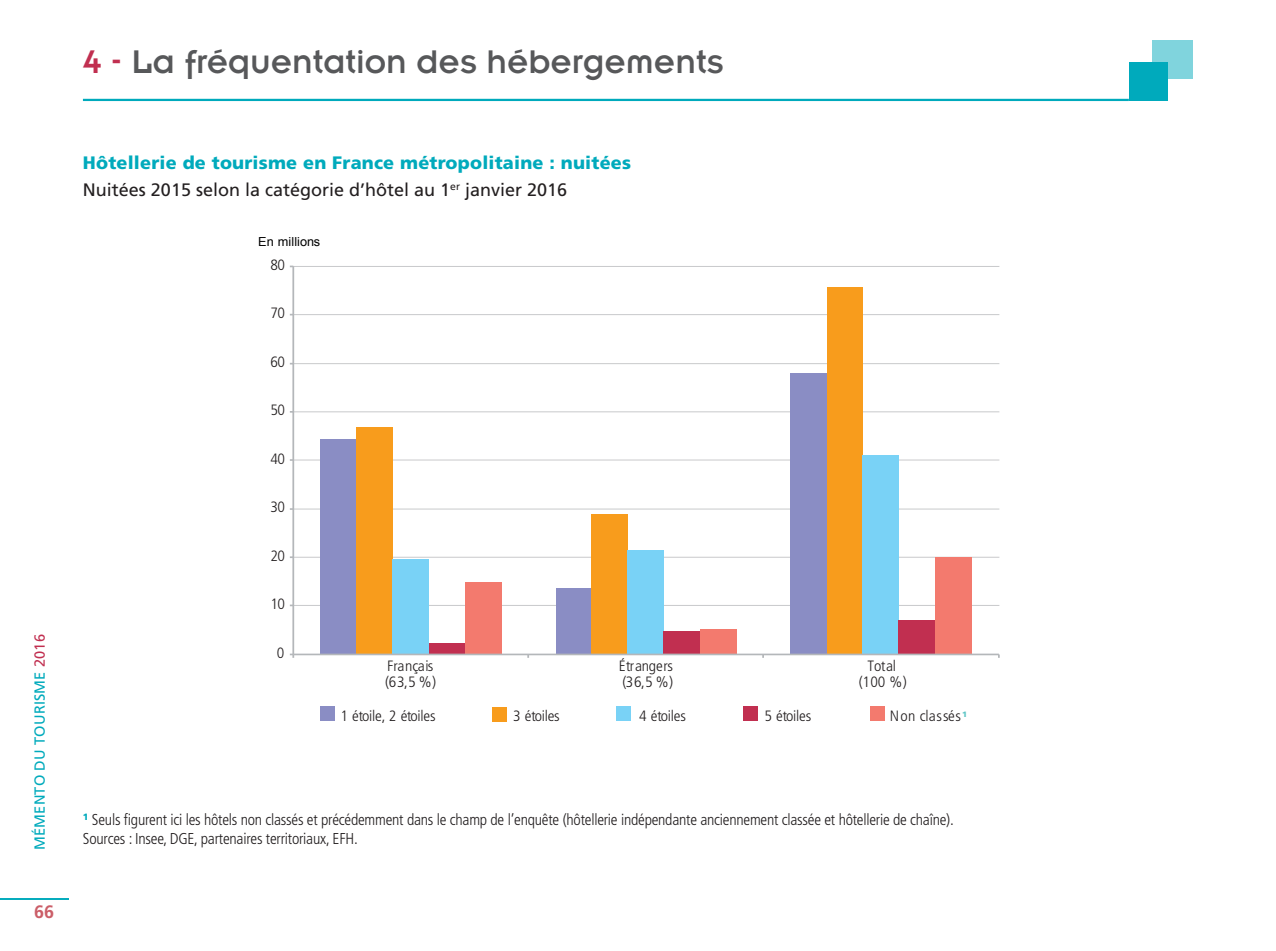
<style>
.page{position:relative;width:1276px;height:951px;background:#fff}
.page>*{position:absolute;margin:0;border:0;box-sizing:border-box;transform-origin:0 0}
.t1{font:36px "Insignia LT Std";color:#57585a}
.TITRES_GRAPHIQUES{font:900 18px "Frutiger LT Std";letter-spacing:.01em;color:#00aabc}
.txt_GRIS{font:18px "Frutiger LT Std";color:#231f20}
.t2{font:700 18px "Frutiger LT Std";color:#cb5e68}
.SOURCES{font:300 condensed 15.75px "Frutiger LT Std";letter-spacing:-.015em;color:#231f20}
.t3{font:300 condensed 14.85px/16px "Frutiger LT Std";letter-spacing:-.015em;color:#231f20;scale:1.06 1}
.t4{font:300 condensed 14.85px "Frutiger LT Std";letter-spacing:.025em;color:#231f20;scale:1.06 1}
.t5{font:14.62px "Frutiger LT Std";letter-spacing:.01em;color:#00aabc}
.t6{font:12.38px "Arial";letter-spacing:.01em;color:#000}
.s1{color:#c12f50}
</style>
<div class="page">
<div style="left:1152px;top:40px;width:41px;height:38px;background:#80d4dd"></div>
<div style="left:1129px;top:63px;width:38px;height:38px;background:#00aabc"></div>
<hr style="left:83px;top:99px;width:1046px;height:2px;background:#00aabc">
<hr style="left:0;top:897px;width:69px;height:2px;background:#00aabc">
<div style="left:320px;top:706px;width:15px;height:14px;background:#8a8dc4"></div>
<div style="left:492px;top:707px;width:15px;height:14px;background:#f89c1c"></div>
<div style="left:616px;top:706px;width:15px;height:14px;background:#79d2f6"></div>
<div style="left:742px;top:706px;width:15px;height:14px;background:#c12f50"></div>
<div style="left:870px;top:706px;width:15px;height:14px;background:#f37a6e"></div>
<hr style="left:293px;top:266px;width:706px;height:1px;background:#c7c8ca">
<hr style="left:293px;top:314px;width:706px;height:1px;background:#c7c8ca">
<hr style="left:293px;top:363px;width:706px;height:1px;background:#c7c8ca">
<hr style="left:293px;top:411px;width:706px;height:1px;background:#c7c8ca">
<hr style="left:293px;top:459px;width:706px;height:1px;background:#c7c8ca">
<hr style="left:293px;top:508px;width:706px;height:1px;background:#c7c8ca">
<hr style="left:293px;top:556px;width:706px;height:1px;background:#c7c8ca">
<hr style="left:293px;top:605px;width:706px;height:1px;background:#c7c8ca">
<div style="left:320px;top:439px;width:36px;height:215px;background:#8a8dc4"></div>
<div style="left:556px;top:588px;width:35px;height:66px;background:#8a8dc4"></div>
<div style="left:790px;top:373px;width:37px;height:281px;background:#8a8dc4"></div>
<div style="left:356px;top:427px;width:36px;height:227px;background:#f89c1c"></div>
<div style="left:591px;top:514px;width:36px;height:140px;background:#f89c1c"></div>
<div style="left:827px;top:287px;width:35px;height:367px;background:#f89c1c"></div>
<div style="left:392px;top:559px;width:37px;height:95px;background:#79d2f6"></div>
<div style="left:627px;top:550px;width:37px;height:104px;background:#79d2f6"></div>
<div style="left:862px;top:455px;width:36px;height:199px;background:#79d2f6"></div>
<div style="left:429px;top:642px;width:36px;height:12px;background:#c12f50"></div>
<div style="left:664px;top:630px;width:36px;height:24px;background:#c12f50"></div>
<div style="left:898px;top:619px;width:37px;height:35px;background:#c12f50"></div>
<div style="left:465px;top:581px;width:36px;height:73px;background:#f37a6e"></div>
<div style="left:700px;top:629px;width:36px;height:25px;background:#f37a6e"></div>
<div style="left:935px;top:557px;width:36px;height:97px;background:#f37a6e"></div>
<hr style="left:292px;top:266px;width:2px;height:388px;background:#b4b7ba">
<hr style="left:293px;top:653px;width:706px;height:2px;background:#b4b7ba">
<svg style="left:290px;top:653px;width:4px;height:4px"></svg>
<h1 class="t1" style="left:83px;top:43px;width:642px"><span class="s1">4 -</span> La fréquentation des hébergements</h1>
<p class="t5" style="left:31px;top:849px;width:217px;rotate:-90deg">MÉMENTO DU TOURISME <span class="s1">2016</span></p>
<p class="t2" style="left:34px;top:901px;width:22px">66</p>
<p class="TITRES_GRAPHIQUES" style="left:83px;top:152px;width:550px">Hôtellerie de tourisme en France métropolitaine : nuitées</p>
<p class="txt_GRIS" style="left:83px;top:179px;width:486px">Nuitées 2015 selon la catégorie d’hôtel au 1<sup>er</sup> janvier 2016</p>
<p class="t6" style="left:258px;top:233px;width:64px">En millions</p>
<p class="t3" style="left:270px;top:257px;width:15px">80</p>
<p class="t3" style="left:270px;top:305px;width:15px">70</p>
<p class="t3" style="left:270px;top:354px;width:15px">60</p>
<p class="t3" style="left:270px;top:402px;width:15px">50</p>
<p class="t3" style="left:270px;top:451px;width:15px">40</p>
<p class="t3" style="left:270px;top:499px;width:15px">30</p>
<p class="t3" style="left:270px;top:547px;width:15px">20</p>
<p class="t3" style="left:270px;top:596px;width:15px">10</p>
<p class="t3" style="left:277px;top:644px;width:9px">0</p>
<p class="t3" style="left:385px;top:658px;width:49px">Français (63,5 %)</p>
<p class="t3" style="left:619px;top:658px;width:53px">Étrangers (36,5 %)</p>
<p class="t3" style="left:859px;top:658px;width:47px;text-align:center">Total (100 %)</p>
<p class="t3" style="left:340px;top:708px;width:91px">1 étoile, 2 étoiles</p>
<p class="t3" style="left:513px;top:708px;width:46px">3 étoiles</p>
<p class="t3" style="left:639px;top:708px;width:46px">4 étoiles</p>
<p class="t3" style="left:764px;top:708px;width:46px">5 étoiles</p>
<p class="t4" style="left:890px;top:707px;width:74px">Non classés <sup>1</sup></p>
<p class="SOURCES" style="left:83px;top:810px;width:872px"><sup>1</sup> Seuls figurent ici les hôtels non classés et précédemment dans le champ de l’enquête (hôtellerie indépendante anciennement classée et hôtellerie de chaîne).</p>
<p class="SOURCES" style="left:83px;top:829px;width:276px">Sources : Insee, DGE, partenaires territoriaux, EFH.</p>
</div>
